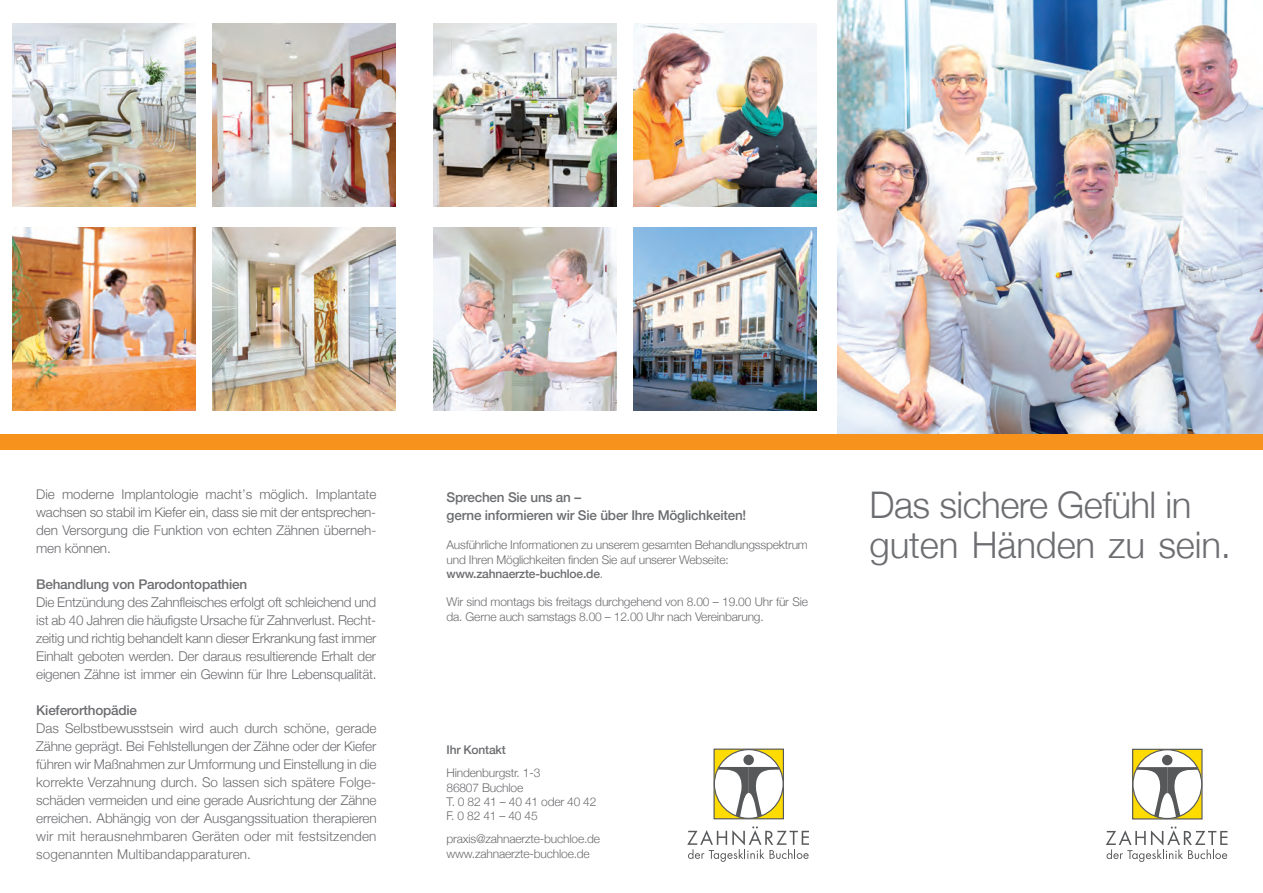
<style>
.page{position:relative;width:1263px;height:893px;background:#fff}
.page>*{position:absolute;margin:0;border:0;box-sizing:border-box;transform-origin:0 0}
.t1{font:300 36.6px/39.5px "Helvetica Neue";letter-spacing:-.015em;color:#6c6d70}
.t2{font:300 13.5px/18px "Helvetica Neue";letter-spacing:-.005em;color:#6c6d70;text-align:justify}
.t3{font:500 13.5px/18px "Helvetica Neue";letter-spacing:-.015em;color:#6c6d70}
.t4{font:300 12px/14.2px "Helvetica Neue";letter-spacing:-.015em;color:#6c6d70}
.t5{font:500 12px "Helvetica Neue";letter-spacing:-.015em;color:#6c6d70}
.s1{font-weight:500}
</style>
<div class="page">
<img style="left:838px;top:0;width:425px;height:434px">
<div style="left:0;top:434px;width:1263px;height:15px;background:#f7931d"></div>
<svg style="left:1134px;top:751px;width:66px;height:66px"></svg>
<div style="left:1132px;top:749px;width:70px;height:70px;border:1px solid #57585a"></div>
<div style="left:1133px;top:750px;width:69px;height:68px;background:#fff;border-radius:50%"></div>
<div style="left:1132px;top:749px;width:70px;height:70px;border:1px solid #57585a;border-radius:50%"></div>
<div style="left:1162px;top:755px;width:10px;height:10px;background:#57585a;border-radius:50%"></div>
<svg style="left:1136px;top:767px;width:62px;height:51px"></svg>
<svg style="left:1106px;top:826px;width:121px;height:36px"></svg>
<svg style="left:715px;top:751px;width:67px;height:66px"></svg>
<div style="left:713px;top:749px;width:71px;height:70px;border:1px solid #57585a"></div>
<div style="left:714px;top:750px;width:69px;height:68px;background:#fff;border-radius:50%"></div>
<div style="left:714px;top:749px;width:70px;height:70px;border:1px solid #57585a;border-radius:50%"></div>
<div style="left:743px;top:755px;width:11px;height:10px;background:#57585a;border-radius:50%"></div>
<svg style="left:718px;top:767px;width:62px;height:50px"></svg>
<svg style="left:687px;top:826px;width:122px;height:36px"></svg>
<img style="left:13px;top:23px;width:183px;height:183px">
<img style="left:213px;top:23px;width:182px;height:183px">
<img style="left:13px;top:227px;width:183px;height:183px">
<img style="left:213px;top:227px;width:182px;height:183px">
<img style="left:434px;top:23px;width:183px;height:183px">
<img style="left:634px;top:23px;width:182px;height:183px">
<img style="left:434px;top:227px;width:183px;height:183px">
<img style="left:634px;top:227px;width:182px;height:183px">
<p class="t2" style="left:36px;top:486px;width:342px">Die moderne Implantologie macht’s möglich. Implantate wachsen so stabil im Kiefer ein, dass sie mit der entsprechen&shy;den Versorgung die Funktion von echten Zähnen überneh&shy;men können.</p>
<p class="t3" style="left:36px;top:576px;width:213px">Behandlung von Parodontopathien</p>
<p class="t2" style="left:36px;top:592px;width:342px">Die Entzündung des Zahnfleisches erfolgt oft schleichend und ist ab 40 Jahren die häufigste Ursache für Zahnverlust. Recht&shy;zeitig und richtig behandelt kann dieser Erkrankung fast immer Einhalt geboten werden. Der daraus resultierende Erhalt der eigenen Zähne ist immer ein Gewinn für Ihre Lebensqualität.</p>
<p class="t3" style="left:36px;top:702px;width:102px">Kieferorthopädie</p>
<p class="t2" style="left:36px;top:718px;width:342px">Das Selbstbewusstsein wird auch durch schöne, gerade Zähne geprägt. Bei Fehlstellungen der Zähne oder der Kiefer führen wir Maßnahmen zur Umformung und Einstellung in die korrekte Verzahnung durch. So lassen sich spätere Folge&shy;schäden vermeiden und eine gerade Ausrichtung der Zähne erreichen. Abhängig von der Ausgangssituation therapieren wir mit herausnehmbaren Geräten oder mit festsitzenden sogenannten Multibandapparaturen.</p>
<p class="t3" style="left:447px;top:488px;width:301px">Sprechen Sie uns an –<br>gerne informieren wir Sie über Ihre Möglichkeiten!</p>
<p class="t4" style="left:446px;top:538px;width:363px">Ausführliche Informationen zu unserem gesamten Behandlungsspektrum und Ihren Möglichkeiten finden Sie auf unserer Webseite: <span class="s1">www.zahnaerzte-buchloe.de</span>.</p>
<p class="t4" style="left:446px;top:595px;width:363px">Wir sind montags bis freitags durchgehend von 8.00 – 19.00 Uhr für Sie da. Gerne auch samstags 8.00 – 12.00 Uhr nach Vereinbarung.</p>
<p class="t5" style="left:446px;top:742px;width:61px">Ihr Kontakt</p>
<p class="t4" style="left:446px;top:766px;width:151px">Hindenburgstr. 1-3<br>86807 Buchloe<br>T. 0 82 41 – 40 41 oder 40 42<br>F. 0 82 41 – 40 45</p>
<p class="t4" style="left:446px;top:832px;width:155px">praxis@zahnaerzte-buchloe.de www.zahnaerzte-buchloe.de</p>
<h1 class="t1" style="left:869px;top:485px;width:363px">Das sichere Gefühl in guten Händen zu sein.</h1>
</div>
